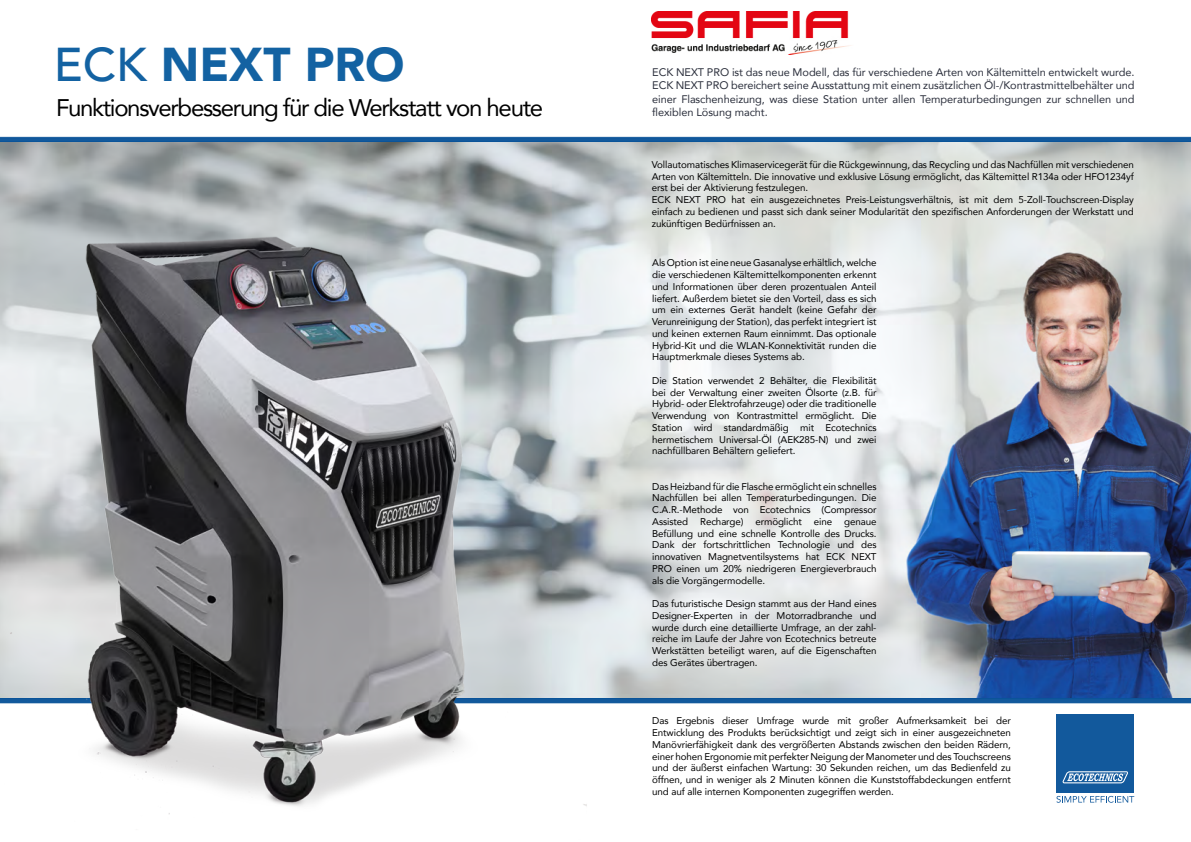
<style>
.page{position:relative;width:1191px;height:842px;background:#fff}
.page>*{position:absolute;margin:0;border:0;box-sizing:border-box;transform-origin:0 0}
.t1{font:900 47.3px "Avenir";color:#1362a2}
.t2{font:24px "Avenir";letter-spacing:-.055em;color:#000}
.t3{font:11px/13.2px "Avenir";letter-spacing:-.005em;color:#2b2f3c;text-align:justify}
.t4{font:9.8px/11.7px "Avenir";letter-spacing:-.01em;color:#000;text-align:justify}
.s1{font-weight:500}
</style>
<div class="page">
<img style="left:0;top:136px;width:1191px;height:6px">
<img style="left:0;top:150px;width:1191px;height:664px">
<img style="left:651px;top:11px;width:200px;height:44px">
<h1 class="t1" style="left:54px;top:24px;width:352px"><span class="s1">ECK</span> NEXT PRO</h1>
<h2 class="t2" style="left:56px;top:89px;width:489px">Funktionsverbesserung für die Werkstatt von heute</h2>
<p class="t3" style="left:652px;top:65px;width:484px">ECK NEXT PRO ist das neue Modell, das für verschiedene Arten von Kältemitteln entwickelt wurde.<br>ECK NEXT PRO bereichert seine Ausstattung mit einem zusätzlichen Öl-/Kontrastmittelbehälter und einer Flaschenheizung, was diese Station unter allen Temperaturbedingungen zur schnellen und flexiblen Lösung macht.</p>
<p class="t4" style="left:652px;top:158px;width:483px;text-align:left">Vollautomatisches Klimaservicegerät für die Rückgewinnung, das Recycling und das Nachfüllen mit verschiedenen Arten von Kältemitteln. Die innovative und exklusive Lösung ermöglicht, das Kältemittel R134a oder HFO1234yf erst bei der Aktivierung festzulegen.<br>ECK NEXT PRO hat ein ausgezeichnetes Preis-Leistungsverhältnis, ist mit dem 5-Zoll-Touchscreen-Display einfach zu bedienen und passt sich dank seiner Modularität den spezifischen Anforderungen der Werkstatt und zukünftigen Bedürfnissen an.</p>
<p class="t4" style="left:652px;top:257px;width:226px">Als Option ist eine neue Gasanalyse erhältlich, welche die verschiedenen Kältemittelkomponenten erkennt und Informationen über deren prozentualen Anteil liefert. Außerdem bietet sie den Vorteil, dass es sich um ein externes Gerät handelt (keine Gefahr der Verunreinigung der Station), das perfekt integriert ist und keinen externen Raum einnimmt. Das optionale Hybrid-Kit und die WLAN-Konnektivität runden die Hauptmerkmale dieses Systems ab.</p>
<p class="t4" style="left:652px;top:374px;width:226px">Die Station verwendet 2 Behälter, die Flexibilität bei der Verwaltung einer zweiten Ölsorte (z.B. für Hybrid- oder Elektrofahrzeuge) oder die traditionelle Verwendung von Kontrastmittel ermöglicht. Die Station wird standardmäßig mit Ecotechnics hermetischem Universal-Öl (AEK285-N) und zwei nachfüllbaren Behältern geliefert.</p>
<p class="t4" style="left:652px;top:480px;width:226px">Das Heizband für die Flasche ermöglicht ein schnelles Nachfüllen bei allen Temperaturbedingungen. Die C.A.R.-Methode von Ecotechnics (Compressor Assisted Recharge) ermöglicht eine genaue Befüllung und eine schnelle Kontrolle des Drucks.<br>Dank der fortschrittlichen Technologie und des innovativen Magnetventilsystems hat ECK NEXT PRO einen um 20% niedrigeren Energieverbrauch als die Vorgängermodelle.</p>
<p class="t4" style="left:652px;top:597px;width:226px">Das futuristische Design stammt aus der Hand eines Designer-Experten in der Motorradbranche und wurde durch eine detaillierte Umfrage, an der zahl&shy;reiche im Laufe der Jahre von Ecotechnics betreute Werkstätten beteiligt waren, auf die Eigenschaften des Gerätes übertragen.</p>
<p class="t4" style="left:652px;top:715px;width:360px">Das Ergebnis dieser Umfrage wurde mit großer Aufmerksamkeit bei der Entwicklung des Produkts berücksichtigt und zeigt sich in einer ausgezeichneten Manövrierfähigkeit dank des vergrößerten Abstands zwischen den beiden Rädern, einer hohen Ergonomie mit perfekter Neigung der Manometer und des Touchscreens und der äußerst einfachen Wartung: 30 Sekunden reichen, um das Bedienfeld zu öffnen, und in weniger als 2 Minuten können die Kunststoffabdeckungen entfernt und auf alle internen Komponenten zugegriffen werden.</p>
</div>
